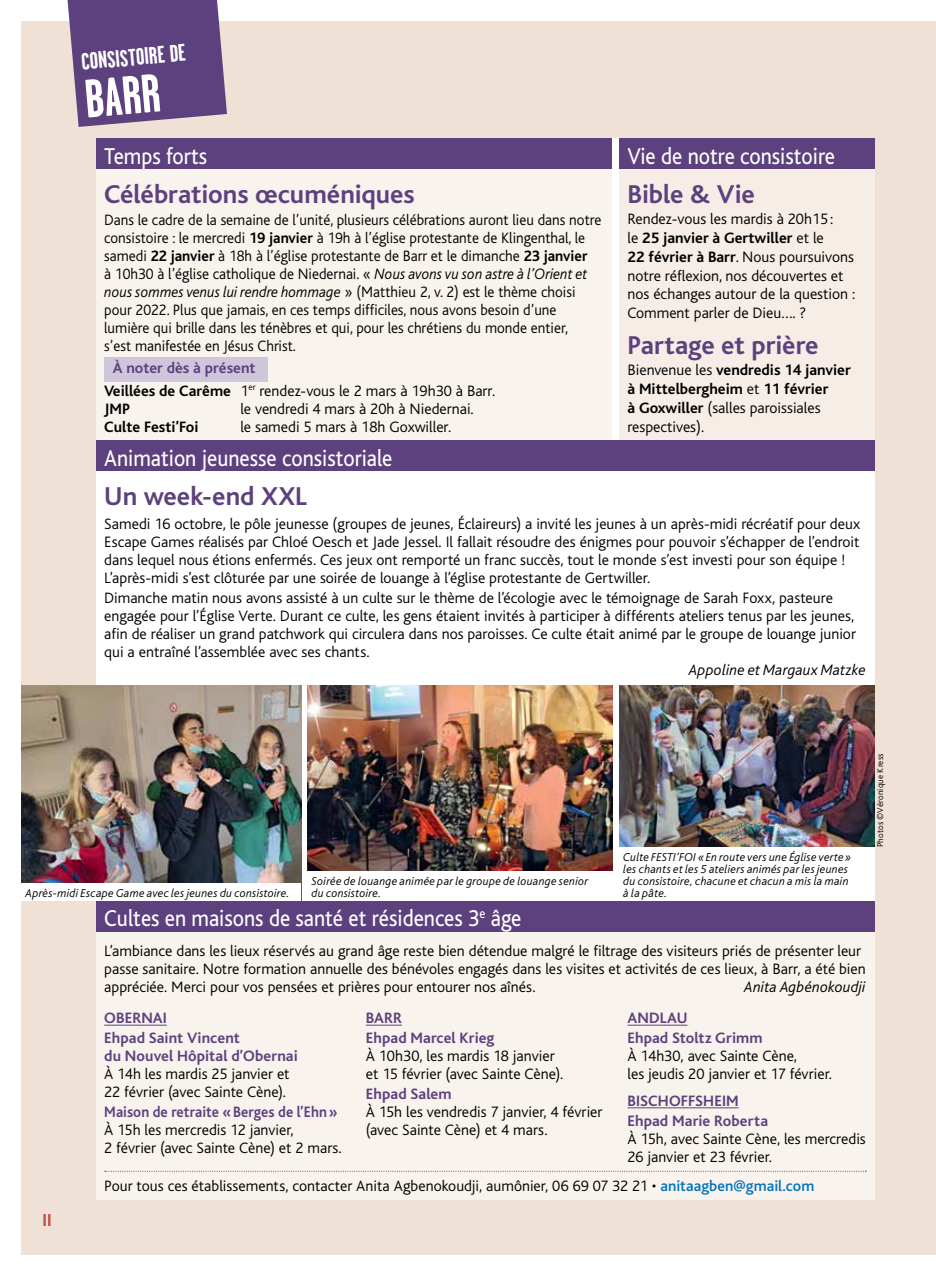
<style>
.page{position:relative;width:936px;height:1276px;background:#fff}
.page>*{position:absolute;margin:0;border:0;box-sizing:border-box;transform-origin:0 0}
.t1{font:700 54px "Garage Gothic";color:#fff}
.t2{font:700 27px "Bliss";color:#5d417e}
.t3{font:24px "Bliss";color:#fff;scale:.9 1}
.t4{font:700 24px "Garage Gothic";color:#fff}
.t5{font:500 18px "Bliss";color:#c8514e}
.t6{font:300 15.75px/18px "Bliss";color:#000}
.t7{font:300 15.75px/18px "Bliss";color:#000;scale:.96 1}
.t8{font:700 15.75px/20.1px "Bliss";letter-spacing:.005em;color:#5d417e}
.t9{font:700 15.75px/18.8px "Bliss";color:#000}
.t10{font:italic 300 15.75px "Bliss";letter-spacing:.005em;color:#000}
.t11{font:700 15.75px "Bliss";letter-spacing:.005em;color:#5d417e;scale:.93 1}
.t12{font:italic 300 12px/12px "Bliss";letter-spacing:.015em;color:#000}
.t13{font:300 9px "Bliss";letter-spacing:.015em;color:#000}
.s1{font-weight:700}
.s2{font-style:italic}
.s3{font-weight:700;color:#5d417e}
.s4{font-weight:300}
.s5{font-weight:500;color:#0072bc}
</style>
<div class="page">
<div style="left:21px;top:21px;width:914px;height:1233px;background:#efe1d6"></div>
<svg style="left:67px;top:0;width:160px;height:127px;background:#6d5388"></svg>
<div style="left:96px;top:138px;width:516px;height:302px;background:#f9f3ee"></div>
<div style="left:96px;top:138px;width:516px;height:31px;background:#5d417e"></div>
<div style="left:104px;top:357px;width:164px;height:24px;background:#cec7dc"></div>
<div style="left:619px;top:138px;width:255px;height:302px;background:#f6ede6"></div>
<div style="left:619px;top:138px;width:255px;height:31px;background:#5d417e"></div>
<div style="left:612px;top:138px;width:7px;height:302px;background:#fff"></div>
<div style="left:96px;top:440px;width:778px;height:461px;background:#fff"></div>
<div style="left:96px;top:440px;width:778px;height:30px;background:#5d417e"></div>
<img style="left:21px;top:685px;width:280px;height:198px">
<img style="left:307px;top:685px;width:305px;height:186px">
<img style="left:619px;top:685px;width:255px;height:162px">
<div style="left:21px;top:883px;width:280px;height:18px;background:#fff"></div>
<div style="left:96px;top:901px;width:778px;height:298px;background:#f9f3ee"></div>
<div style="left:96px;top:901px;width:778px;height:30px;background:#5d417e"></div>
<hr style="left:104px;top:1025px;width:63px;height:1px;background:#5d417e">
<hr style="left:366px;top:1025px;width:36px;height:1px;background:#5d417e">
<hr style="left:627px;top:1025px;width:60px;height:1px;background:#5d417e">
<hr style="left:627px;top:1107px;width:111px;height:1px;background:#5d417e">
<svg style="left:105px;top:1170px;width:761px;height:1px"></svg>
<h3 class="t4" style="left:80px;top:49px;width:106px;rotate:-5deg">CONSISTOIRE DE</h3>
<h1 class="t1" style="left:82px;top:71px;width:77px;rotate:-5deg">BARR</h1>
<h3 class="t3" style="left:104px;top:143px;width:116px">Temps forts</h3>
<h2 class="t2" style="left:104px;top:180px;width:312px">Célébrations œcuméniques</h2>
<p class="t7" style="left:104px;top:211px;width:519px">Dans le cadre de la semaine de l’unité, plusieurs célébrations auront lieu dans notre consistoire : le mercredi <span class="s1">19 janvier</span> à 19h à l’église protestante de Klingenthal, le samedi <span class="s1">22 janvier</span> à 18h à l’église protestante de Barr et le dimanche <span class="s1">23 janvier<br></span>à 10h30 à l’église catholique de Niedernai. « <span class="s2">Nous avons vu son astre à l’Orient et nous sommes venus lui rendre hommage</span> » (Matthieu 2, v. 2) est le thème choisi pour 2022. Plus que jamais, en ces temps difficiles, nous avons besoin d’une lumière qui brille dans les ténèbres et qui, pour les chrétiens du monde entier,<br>s’est manifestée en Jésus Christ.</p>
<p class="t6" style="left:104px;top:357px;width:392px;line-height:22.2px;text-indent:9px"><span class="s3">À noter dès à présent<br></span><span class="s1">Veillées de Carême</span> 1<sup>er</sup> rendez-vous le 2 mars à 19h30 à Barr.</p>
<p class="t9" style="left:104px;top:399px;width:27px">JMP</p>
<p class="t6" style="left:240px;top:400px;width:235px">le vendredi 4 mars à 20h à Niedernai.</p>
<p class="t9" style="left:104px;top:417px;width:96px">Culte Festi’Foi</p>
<p class="t6" style="left:240px;top:418px;width:212px">le samedi 5 mars à 18h Goxwiller.</p>
<h3 class="t3" style="left:627px;top:143px;width:232px">Vie de notre consistoire</h3>
<h2 class="t2" style="left:627px;top:181px;width:129px">Bible &amp; Vie</h2>
<p class="t6" style="left:627px;top:210px;width:229px;line-height:18.8px">Rendez-vous les mardis à 20h15:<br>le <span class="s1">25 janvier à Gertwiller</span> et le<br><span class="s1">22 février à Barr</span>. Nous poursuivons notre réflexion, nos découvertes et nos échanges autour de la question :<br>Comment parler de Dieu…. ?</p>
<h2 class="t2" style="left:627px;top:331px;width:192px">Partage et prière</h2>
<p class="t9" style="left:627px;top:361px;width:225px"><span class="s4">Bienvenue les</span> vendredis 14 janvier à Mittelbergheim <span class="s4">et</span> 11 février<br>à Goxwiller <span class="s4">(salles paroissiales respectives).</span></p>
<h3 class="t3" style="left:104px;top:445px;width:322px">Animation jeunesse consistoriale</h3>
<h2 class="t2" style="left:104px;top:481px;width:204px">Un week-end XXL</h2>
<p class="t6" style="left:104px;top:515px;width:757px">Samedi 16 octobre, le pôle jeunesse (groupes de jeunes, Éclaireurs) a invité les jeunes à un après-midi récréatif pour deux Escape Games réalisés par Chloé Oesch et Jade Jessel. Il fallait résoudre des énigmes pour pouvoir s’échapper de l’endroit dans lequel nous étions enfermés. Ces jeux ont remporté un franc succès, tout le monde s’est investi pour son équipe !<br>L’après-midi s’est clôturée par une soirée de louange à l’église protestante de Gertwiller.</p>
<p class="t6" style="left:104px;top:589px;width:753px">Dimanche matin nous avons assisté à un culte sur le thème de l’écologie avec le témoignage de Sarah Foxx, pasteure engagée pour l’Église Verte. Durant ce culte, les gens étaient invités à participer à différents ateliers tenus par les jeunes, afin de réaliser un grand patchwork qui circulera dans nos paroisses. Ce culte était animé par le groupe de louange junior qui a entraîné l’assemblée avec ses chants.</p>
<p class="t10" style="left:688px;top:662px;width:178px">Appoline et Margaux Matzke</p>
<p class="t12" style="left:26px;top:887px;width:266px">Après-midi Escape Game avec les jeunes du consistoire.</p>
<p class="t12" style="left:311px;top:875px;width:278px">Soirée de louange animée par le groupe de louange senior du consistoire.</p>
<p class="t12" style="left:623px;top:851px;width:229px">Culte FESTI’FOI « En route vers une Église verte» les chants et les 5 ateliers animés par les jeunes du consistoire, chacune et chacun a mis la main à la pâte.</p>
<h3 class="t3" style="left:104px;top:906px;width:465px">Cultes en maisons de santé et résidences 3<sup>e</sup> âge</h3>
<p class="t6" style="left:104px;top:942px;width:763px">L’ambiance dans les lieux réservés au grand âge reste bien détendue malgré le filtrage des visiteurs priés de présenter leur passe sanitaire. Notre formation annuelle des bénévoles engagés dans les visites et activités de ces lieux, à Barr, a été bien appréciée. Merci pour vos pensées et prières pour entourer nos aînés.</p>
<p class="t10" style="left:744px;top:979px;width:123px">Anita Agbénokoudji</p>
<p class="t5" style="left:43px;top:1210px;width:11px">II</p>
<p class="t8" style="left:104px;top:1008px;width:137px">OBERNAI<br>Ehpad Saint Vincent</p>
<p class="t8" style="left:104px;top:1046px;width:195px">du Nouvel Hôpital d’Obernai</p>
<p class="t6" style="left:104px;top:1065px;width:187px">À 14h les mardis 25 janvier et<br>22 février (avec Sainte Cène).</p>
<p class="t11" style="left:104px;top:1104px;width:252px">Maison de retraite «Berges de l’Ehn»</p>
<p class="t6" style="left:104px;top:1121px;width:239px">À 15h les mercredis 12 janvier,<br>2 février (avec Sainte Cène) et 2 mars.</p>
<p class="t8" style="left:627px;top:1008px;width:136px">ANDLAU<br>Ehpad Stoltz Grimm</p>
<p class="t6" style="left:627px;top:1047px;width:206px">À 14h30, avec Sainte Cène,<br>les jeudis 20 janvier et 17 février.</p>
<p class="t8" style="left:627px;top:1091px;width:142px">BISCHOFFSHEIM<br>Ehpad Marie Roberta</p>
<p class="t6" style="left:627px;top:1130px;width:240px">À 15h, avec Sainte Cène, les mercredis<br>26 janvier et 23 février.</p>
<p class="t6" style="left:104px;top:1177px;width:711px">Pour tous ces établissements, contacter Anita Agbenokoudji, aumônier, 06 69 07 32 21 • <span class="s5">anitaagben@gmail.com</span></p>
<p class="t8" style="left:366px;top:1008px;width:130px">BARR<br>Ehpad Marcel Krieg</p>
<p class="t6" style="left:366px;top:1047px;width:199px">À 10h30, les mardis 18 janvier et 15 février (avec Sainte Cène).</p>
<p class="t8" style="left:366px;top:1084px;width:87px">Ehpad Salem</p>
<p class="t6" style="left:366px;top:1103px;width:238px">À 15h les vendredis 7 janvier, 4 février (avec Sainte Cène) et 4 mars.</p>
<p class="t13" style="left:875px;top:847px;width:95px;rotate:-90deg">Photos ©Véronique Kress</p>
</div>
